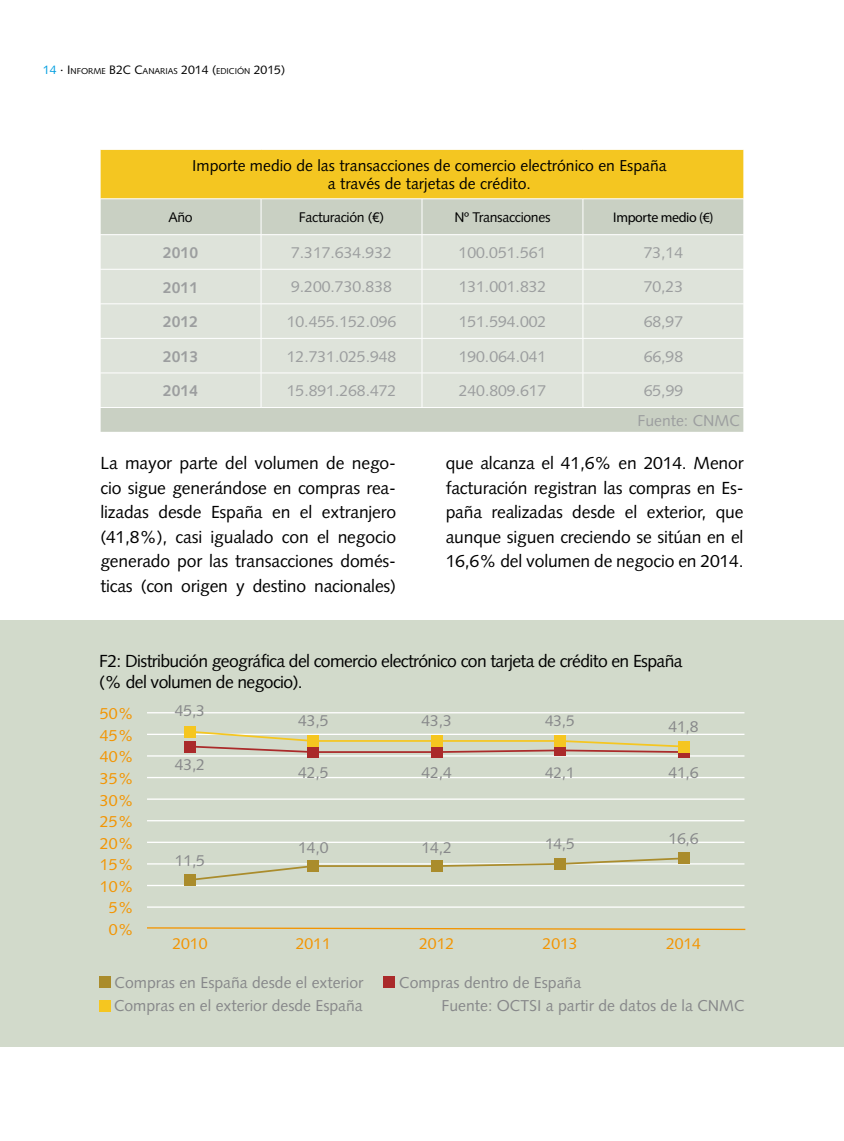
<style>
.page{position:relative;width:844px;height:1141px;background:#fff}
.page>*{position:absolute;margin:0;border:0;box-sizing:border-box;transform-origin:0 0}
.t1{font:17.5px/24.5px "Syntax";letter-spacing:-.01em;color:#000;text-align:justify}
.t2{font:17.5px/21px "Syntax";letter-spacing:-.035em;color:#000}
.t3{font:15.92px "Syntax";color:#f39400}
.t4{font:15.75px "Syntax";color:#87888a}
.t5{font:15.75px/29.8px "Syntax";color:#9c9e9f}
.t6{font:15.75px/17.5px "Syntax";color:#000;text-align:center}
.t7{font:700 15.75px "Syntax";color:#9c9e9f}
.t8{font:15.75px "Syntax";color:#f39400}
.t9{font:15.4px "Syntax";color:#87888a}
.t10{font:14px "Syntax";letter-spacing:-.025em;color:#000}
.t11{font:14px "Myriad Pro";letter-spacing:-.025em;color:#000}
.t12{font:8.58px "Syntax";color:#000}
.s1{font-size:12.25px;color:#009ee0}
.s2{font-size:12.25px}
</style>
<div class="page">
<div style="left:100px;top:149px;width:643px;height:50px;background:#f4c621"></div>
<div style="left:101px;top:199px;width:642px;height:35px;background:#c9d0c3"></div>
<div style="left:101px;top:235px;width:642px;height:172px;background:#dee3da"></div>
<div style="left:100px;top:407px;width:643px;height:25px;background:#c9d0c3"></div>
<hr style="left:100px;top:149px;width:161px;height:1px;background:#fff">
<hr style="left:100px;top:150px;width:1px;height:49px;background:#fff">
<hr style="left:261px;top:149px;width:161px;height:1px;background:#fff">
<hr style="left:422px;top:149px;width:160px;height:1px;background:#fff">
<hr style="left:582px;top:149px;width:161px;height:1px;background:#fff">
<hr style="left:100px;top:198px;width:161px;height:1px;background:#fff">
<hr style="left:261px;top:198px;width:161px;height:1px;background:#fff">
<hr style="left:261px;top:199px;width:1px;height:35px;background:#fff">
<hr style="left:422px;top:198px;width:160px;height:1px;background:#fff">
<hr style="left:421px;top:199px;width:1px;height:35px;background:#fff">
<hr style="left:582px;top:198px;width:161px;height:1px;background:#fff">
<hr style="left:582px;top:199px;width:1px;height:35px;background:#fff">
<hr style="left:100px;top:269px;width:161px;height:1px;background:#fff">
<hr style="left:100px;top:304px;width:161px;height:1px;background:#fff">
<hr style="left:100px;top:338px;width:161px;height:1px;background:#fff">
<hr style="left:100px;top:373px;width:161px;height:1px;background:#fff">
<hr style="left:261px;top:235px;width:1px;height:34px;background:#fff">
<hr style="left:421px;top:235px;width:1px;height:34px;background:#fff">
<hr style="left:582px;top:235px;width:1px;height:34px;background:#fff">
<hr style="left:261px;top:269px;width:161px;height:1px;background:#fff">
<hr style="left:261px;top:269px;width:1px;height:35px;background:#fff">
<hr style="left:422px;top:269px;width:160px;height:1px;background:#fff">
<hr style="left:421px;top:269px;width:1px;height:35px;background:#fff">
<hr style="left:582px;top:269px;width:161px;height:1px;background:#fff">
<hr style="left:582px;top:269px;width:1px;height:35px;background:#fff">
<hr style="left:261px;top:304px;width:161px;height:1px;background:#fff">
<hr style="left:261px;top:304px;width:1px;height:34px;background:#fff">
<hr style="left:422px;top:304px;width:160px;height:1px;background:#fff">
<hr style="left:421px;top:304px;width:1px;height:34px;background:#fff">
<hr style="left:582px;top:304px;width:161px;height:1px;background:#fff">
<hr style="left:582px;top:304px;width:1px;height:34px;background:#fff">
<hr style="left:261px;top:338px;width:161px;height:1px;background:#fff">
<hr style="left:261px;top:339px;width:1px;height:34px;background:#fff">
<hr style="left:422px;top:338px;width:160px;height:1px;background:#fff">
<hr style="left:421px;top:339px;width:1px;height:34px;background:#fff">
<hr style="left:582px;top:338px;width:161px;height:1px;background:#fff">
<hr style="left:582px;top:339px;width:1px;height:34px;background:#fff">
<hr style="left:261px;top:373px;width:161px;height:1px;background:#fff">
<hr style="left:261px;top:373px;width:1px;height:34px;background:#fff">
<hr style="left:422px;top:373px;width:160px;height:1px;background:#fff">
<hr style="left:421px;top:373px;width:1px;height:34px;background:#fff">
<hr style="left:582px;top:373px;width:161px;height:1px;background:#fff">
<hr style="left:582px;top:373px;width:1px;height:34px;background:#fff">
<svg style="left:100px;top:408px;width:1px;height:24px"></svg>
<hr style="left:100px;top:407px;width:161px;height:1px;background:#fff">
<hr style="left:261px;top:407px;width:161px;height:1px;background:#fff">
<hr style="left:422px;top:407px;width:160px;height:1px;background:#fff">
<hr style="left:582px;top:407px;width:161px;height:1px;background:#fff">
<svg style="left:743px;top:408px;width:1px;height:24px"></svg>
<div style="left:0;top:620px;width:843px;height:427px;background:#d2dacb"></div>
<hr style="left:148px;top:734px;width:595px;height:1px;background:#fff">
<hr style="left:148px;top:712px;width:595px;height:1px;background:#fff">
<hr style="left:148px;top:755px;width:595px;height:2px;background:#fff">
<hr style="left:148px;top:777px;width:595px;height:1px;background:#fff">
<hr style="left:148px;top:798px;width:595px;height:2px;background:#fff">
<hr style="left:148px;top:820px;width:595px;height:1px;background:#fff">
<hr style="left:148px;top:842px;width:595px;height:1px;background:#fff">
<hr style="left:148px;top:863px;width:595px;height:2px;background:#fff">
<hr style="left:148px;top:885px;width:595px;height:1px;background:#fff">
<hr style="left:148px;top:906px;width:595px;height:2px;background:#fff">
<svg style="left:147px;top:927px;width:598px;height:4px"></svg>
<div style="left:184px;top:874px;width:11px;height:11px;background:#aa8c2c"></div>
<div style="left:677px;top:853px;width:12px;height:11px;background:#aa8c2c"></div>
<svg style="left:188px;top:856px;width:497px;height:26px"></svg>
<div style="left:308px;top:746px;width:11px;height:12px;background:#aa2a2a"></div>
<div style="left:431px;top:746px;width:11px;height:12px;background:#aa2a2a"></div>
<div style="left:554px;top:745px;width:11px;height:11px;background:#aa2a2a"></div>
<div style="left:677px;top:746px;width:12px;height:12px;background:#aa2a2a"></div>
<div style="left:184px;top:741px;width:11px;height:11px;background:#aa2a2a"></div>
<div style="left:677px;top:741px;width:12px;height:11px;background:#f5c620"></div>
<div style="left:184px;top:726px;width:11px;height:11px;background:#f5c620"></div>
<svg style="left:188px;top:730px;width:497px;height:24px"></svg>
<div style="left:99px;top:976px;width:11px;height:12px;background:#aa8c2c"></div>
<div style="left:384px;top:976px;width:11px;height:12px;background:#aa2a2a"></div>
<div style="left:99px;top:1000px;width:11px;height:11px;background:#f5c620"></div>
<p class="t12" style="left:43px;top:66px;width:244px"><span class="s1">14</span> <span class="s2">· I</span> NFORME <span class="s2">B2C C</span>ANARIAS <span class="s2">2014 (</span>EDICIÓN <span class="s2">2015)</span></p>
<p class="t6" style="left:192px;top:157px;width:476px">I mporte medio de las transacciones de comercio electrónico en España a través de tarjetas de crédito.</p>
<p class="t10" style="left:168px;top:209px;width:26px">Año</p>
<p class="t10" style="left:299px;top:209px;width:87px">Facturación (€)</p>
<p class="t10" style="left:454px;top:209px;width:98px">N º Transacciones</p>
<p class="t11" style="left:613px;top:209px;width:102px">Importe medio (€)</p>
<p class="t7" style="left:163px;top:243px;width:37px">2010</p>
<p class="t5" style="left:291px;top:238px;width:102px">7.317.634.932</p>
<p class="t5" style="left:458px;top:238px;width:89px">100.051.561</p>
<p class="t5" style="left:643px;top:238px;width:41px">73,14</p>
<p class="t7" style="left:163px;top:278px;width:37px">2011</p>
<p class="t5" style="left:291px;top:272px;width:102px">9.200.730.838</p>
<p class="t5" style="left:458px;top:272px;width:89px">131.001.832</p>
<p class="t5" style="left:643px;top:272px;width:41px">70,23</p>
<p class="t7" style="left:163px;top:313px;width:37px">2012</p>
<p class="t5" style="left:287px;top:307px;width:111px">10.455.152.096</p>
<p class="t5" style="left:458px;top:307px;width:89px">151.594.002</p>
<p class="t5" style="left:643px;top:307px;width:41px">68,97</p>
<p class="t7" style="left:163px;top:347px;width:37px">2013</p>
<p class="t5" style="left:287px;top:341px;width:111px">12.731.025.948</p>
<p class="t5" style="left:458px;top:341px;width:89px">190.064.041</p>
<p class="t5" style="left:643px;top:341px;width:41px">66,98</p>
<p class="t7" style="left:163px;top:382px;width:37px">2014</p>
<p class="t5" style="left:287px;top:376px;width:111px">15.891.268.472</p>
<p class="t5" style="left:458px;top:376px;width:89px">240.809.617</p>
<p class="t5" style="left:637px;top:376px;width:104px;text-indent:6px">65,99<br>Fuente: CNMC</p>
<p class="t1" style="left:100px;top:451px;width:297px">La mayor parte del volumen de nego&shy;cio sigue generándose en compras rea&shy;lizadas desde España en el extranjero (41,8%), casi igualado con el negocio generado por las transacciones domés&shy;ticas (con origen y destino nacionales)</p>
<p class="t1" style="left:445px;top:451px;width:299px">que alcanza el 41,6% en 2014. Menor facturación registran las compras en Es&shy;paña realizadas desde el exterior, que aunque siguen creciendo se sitúan en el 16,6% del volumen de negocio en 2014.</p>
<p class="t2" style="left:99px;top:650px;width:584px">F2: Distribución geográfica del comercio electrónico con tarjeta de crédito en España (% del volumen de negocio).</p>
<p class="t3" style="left:100px;top:704px;width:35px">50%</p>
<p class="t3" style="left:100px;top:726px;width:35px">45%</p>
<p class="t3" style="left:100px;top:748px;width:35px">40%</p>
<p class="t3" style="left:100px;top:769px;width:35px">35%</p>
<p class="t3" style="left:100px;top:791px;width:35px">30%</p>
<p class="t3" style="left:100px;top:812px;width:35px">25%</p>
<p class="t3" style="left:100px;top:834px;width:35px">20%</p>
<p class="t3" style="left:100px;top:855px;width:35px">15%</p>
<p class="t3" style="left:100px;top:877px;width:35px">10%</p>
<p class="t3" style="left:109px;top:898px;width:26px">5%</p>
<p class="t3" style="left:109px;top:920px;width:26px">0%</p>
<p class="t4" style="left:175px;top:701px;width:32px">45,3</p>
<p class="t4" style="left:175px;top:755px;width:32px">43,2</p>
<p class="t4" style="left:175px;top:851px;width:32px">11,5</p>
<p class="t8" style="left:172px;top:935px;width:37px">2010</p>
<p class="t4" style="left:298px;top:711px;width:32px">43,5</p>
<p class="t4" style="left:298px;top:763px;width:32px">42,5</p>
<p class="t4" style="left:421px;top:711px;width:32px">43,3</p>
<p class="t4" style="left:421px;top:763px;width:32px">42,4</p>
<p class="t4" style="left:298px;top:838px;width:32px">14,0</p>
<p class="t4" style="left:421px;top:838px;width:32px">14,2</p>
<p class="t9" style="left:545px;top:712px;width:31px">43,5</p>
<p class="t9" style="left:545px;top:763px;width:31px">42,1</p>
<p class="t9" style="left:545px;top:834px;width:31px">14,5</p>
<p class="t4" style="left:668px;top:717px;width:32px">41,8</p>
<p class="t4" style="left:668px;top:763px;width:32px">41,6</p>
<p class="t4" style="left:668px;top:829px;width:32px">16,6</p>
<p class="t8" style="left:296px;top:935px;width:37px">2011</p>
<p class="t8" style="left:419px;top:935px;width:37px">2012</p>
<p class="t8" style="left:542px;top:935px;width:37px">2013</p>
<p class="t8" style="left:665px;top:935px;width:37px">2014</p>
<p class="t4" style="left:115px;top:973px;width:250px">Compras en España desde el exterior</p>
<p class="t4" style="left:399px;top:973px;width:183px">Compras dentro de España</p>
<p class="t4" style="left:114px;top:996px;width:250px">Compras en el exterior desde España</p>
<p class="t4" style="left:441px;top:996px;width:304px">Fuente: OCTSI a partir de datos de la CNMC</p>
</div>
